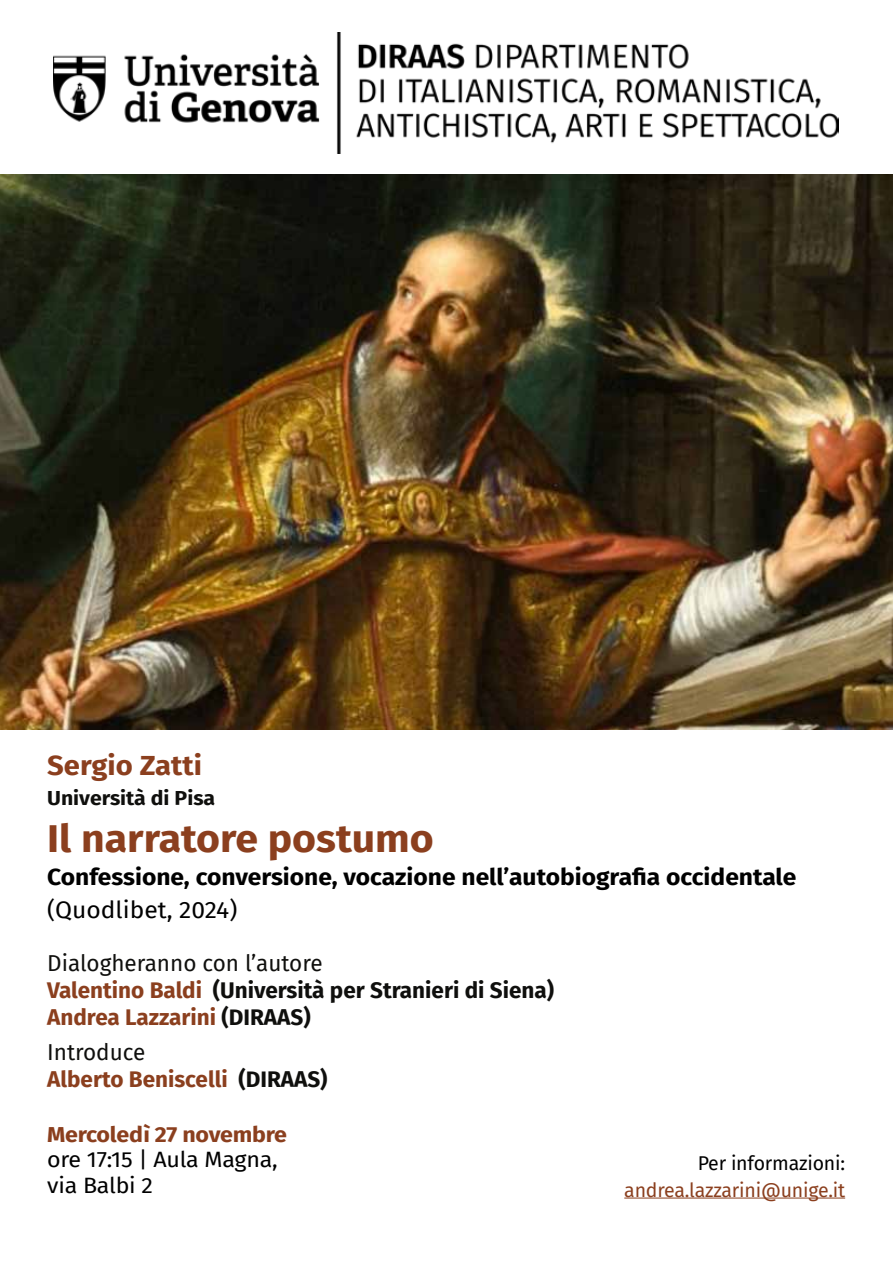
<style>
.page{position:relative;width:893px;height:1263px;background:#fff}
.page>*{position:absolute;margin:0;border:0;box-sizing:border-box;transform-origin:0 0}
.t1{font:700 38.85px "Fira Sans";color:#8b3f1e;scale:1.05 1}
.t2{font:700 27.75px "Fira Sans";color:#8b3f1e;scale:1.05 1}
.t3{font:700 23.4px "Fira Sans";color:#000;scale:1.05 1}
.t4{font:23.4px "Fira Sans";color:#000;scale:1.05 1}
.t5{font:700 22.5px/27px "Fira Sans";color:#0f0f0d}
.t6{font:700 22.5px/27px "Fira Sans";color:#8b3f1e}
.t7{font:21.75px/25.3px "Fira Sans";letter-spacing:-.01em;color:#000;scale:1.07 1}
.t8{font:700 21.75px "Fira Sans";letter-spacing:-.01em;color:#8b3f1e;scale:1.07 1}
.t9{font:700 20.1px "Fira Sans";color:#0f0f0d;scale:1.05 1}
.t10{font:19.5px "Fira Sans";letter-spacing:-.01em;color:#8b3f1e}
.t11{font:19.5px "Fira Sans";letter-spacing:-.01em;color:#000}
.s1{font-weight:400}
.s2{color:#8b3f1e}
.s3{font-weight:400;color:#0f0f0d}
.s4{color:#0f0f0d}
</style>
<div class="page">
<img style="left:53px;top:32px;width:785px;height:122px">
<hr style="left:624px;top:1197px;width:221px;height:1px;background:#8b3f1e">
<img style="left:0;top:174px;width:893px;height:556px">
<p class="t2" style="left:47px;top:742px;width:149px">Sergio Zatti</p>
<p class="t9" style="left:47px;top:781px;width:161px">Università di Pisa</p>
<h1 class="t1" style="left:47px;top:805px;width:370px">Il narratore postumo</h1>
<p class="t3" style="left:47px;top:857px;width:715px">Confessione, conversione, vocazione nell’autobiografia occidentale</p>
<p class="t4" style="left:47px;top:892px;width:183px">(Quodlibet, 2024)</p>
<p class="t5" style="left:47px;top:948px;width:508px"><span class="s1">Dialogheranno con l’autore<br></span><span class="s2">Valentino Baldi</span> (Università per Stranieri di Siena)<br><span class="s2">Andrea Lazzarini</span> (DIRAAS)</p>
<p class="t6" style="left:47px;top:1037px;width:282px"><span class="s3">Introduce<br></span>Alberto Beniscelli <span class="s4">(DIRAAS)</span></p>
<p class="t8" style="left:47px;top:1116px;width:226px">Mercoledì 27 novembre</p>
<p class="t7" style="left:47px;top:1146px;width:217px">ore 17:15 | Aula Magna, via Balbi 2</p>
<p class="t11" style="left:698px;top:1148px;width:149px">Per informazioni:</p>
<p class="t10" style="left:624px;top:1175px;width:222px">andrea.lazzarini@unige.it</p>
</div>
